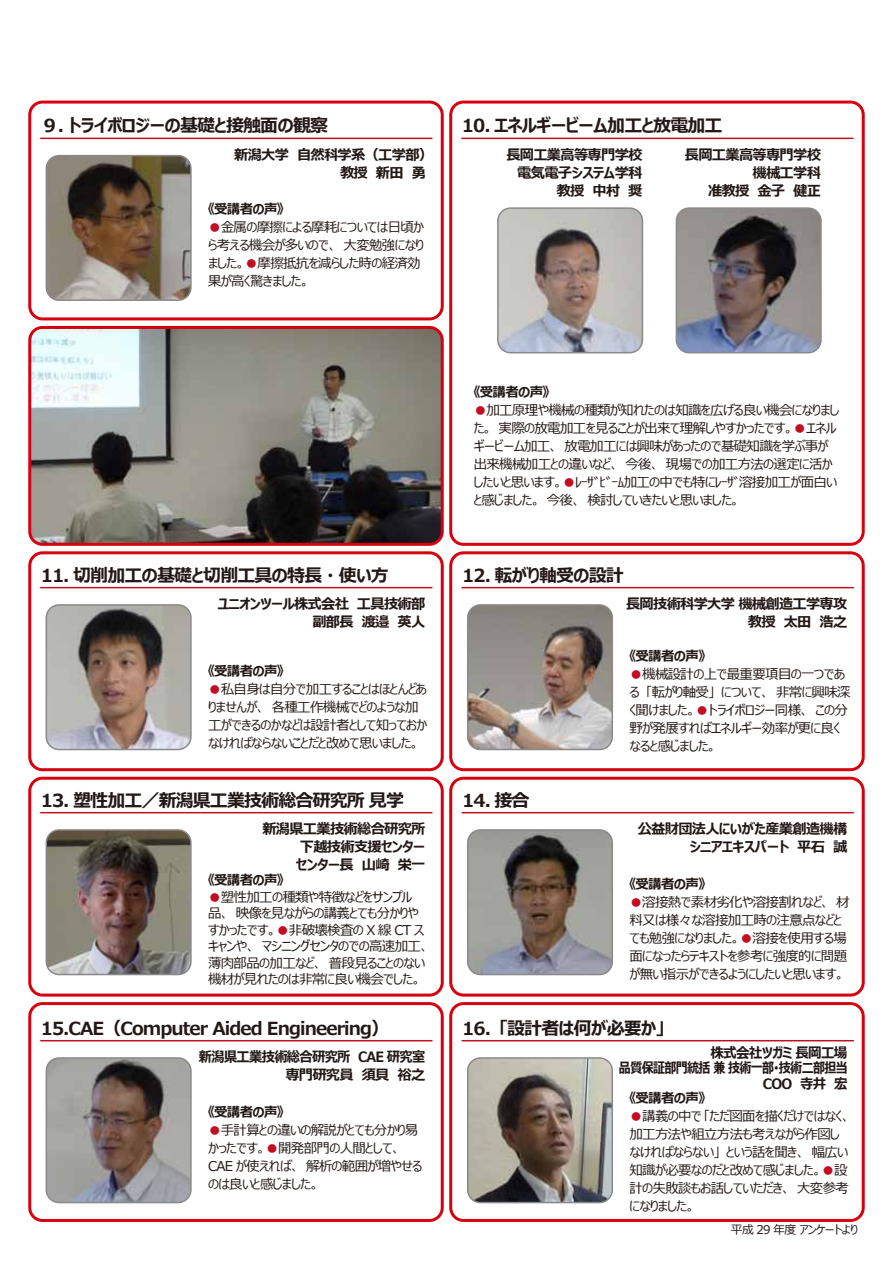
<style>
.page{position:relative;width:893px;height:1263px;background:#fff}
.page>*{position:absolute;margin:0;border:0;box-sizing:border-box;transform-origin:0 0}
.t1{font:700 18px "Meiryo UI";letter-spacing:-.05em;color:#221815}
.t2{font:700 14.25px/18px "Meiryo UI";letter-spacing:-.05em;color:#221815;text-align:right}
.t3{font:700 14.25px/15px "Meiryo UI";letter-spacing:-.05em;color:#221815;text-align:right;scale:.95 1}
.t4{font:700 14.25px/18px "Meiryo UI";letter-spacing:-.05em;color:#221815;text-align:right;scale:.93 1}
.t5{font:13.5px/18px "Meiryo UI";letter-spacing:-.05em;color:#221815}
.t6{font:700 13.5px "Meiryo UI";letter-spacing:-.05em;color:#221815}
.t7{font:12px "Meiryo UI";letter-spacing:-.05em;color:#221815}
.s1{color:#c30d23}
</style>
<div class="page">
<div style="left:28px;top:777px;width:416px;height:219px;border:3px solid #d7000f;border-radius:13px"></div>
<div style="left:28px;top:1002px;width:416px;height:220px;border:3px solid #d7000f;border-radius:13px"></div>
<div style="left:449px;top:777px;width:416px;height:219px;border:3px solid #d7000f;border-radius:13px"></div>
<div style="left:449px;top:1002px;width:416px;height:220px;border:3px solid #d7000f;border-radius:13px"></div>
<div style="left:449px;top:101px;width:416px;height:445px;border:3px solid #d7000f;border-radius:13px"></div>
<div style="left:28px;top:101px;width:416px;height:219px;border:3px solid #d7000f;border-radius:13px"></div>
<div style="left:28px;top:551px;width:416px;height:220px;border:3px solid #d7000f;border-radius:13px"></div>
<img style="left:32px;top:330px;width:408px;height:212px">
<div style="left:28px;top:326px;width:416px;height:220px;border:3px solid #d7000f;border-radius:13px"></div>
<div style="left:449px;top:551px;width:416px;height:220px;border:3px solid #d7000f;border-radius:13px"></div>
<img style="left:46px;top:156px;width:143px;height:144px">
<div style="left:46px;top:155px;width:146px;height:146px;border:2px solid #898989;border-radius:13px"></div>
<hr style="left:41px;top:138px;width:391px;height:1px;background:#c30d23">
<img style="left:498px;top:210px;width:144px;height:143px">
<div style="left:497px;top:207px;width:146px;height:146px;border:2px solid #898989;border-radius:13px"></div>
<img style="left:676px;top:210px;width:143px;height:143px">
<div style="left:676px;top:207px;width:146px;height:146px;border:2px solid #898989;border-radius:13px"></div>
<hr style="left:462px;top:138px;width:391px;height:1px;background:#c30d23">
<hr style="left:41px;top:587px;width:391px;height:1px;background:#c30d23">
<img style="left:46px;top:605px;width:143px;height:144px">
<div style="left:46px;top:604px;width:146px;height:146px;border:2px solid #898989;border-radius:13px"></div>
<hr style="left:462px;top:587px;width:391px;height:1px;background:#c30d23">
<img style="left:468px;top:607px;width:144px;height:142px">
<div style="left:467px;top:604px;width:146px;height:146px;border:2px solid #898989;border-radius:13px"></div>
<hr style="left:41px;top:812px;width:391px;height:1px;background:#c30d23">
<img style="left:46px;top:830px;width:143px;height:144px">
<div style="left:46px;top:829px;width:146px;height:146px;border:2px solid #898989;border-radius:13px"></div>
<hr style="left:462px;top:812px;width:391px;height:1px;background:#c30d23">
<img style="left:468px;top:832px;width:144px;height:142px">
<div style="left:467px;top:829px;width:146px;height:146px;border:2px solid #898989;border-radius:13px"></div>
<hr style="left:41px;top:1040px;width:391px;height:1px;background:#c30d23">
<img style="left:46px;top:1058px;width:143px;height:144px">
<div style="left:46px;top:1057px;width:146px;height:146px;border:2px solid #898989;border-radius:13px"></div>
<hr style="left:462px;top:1040px;width:391px;height:1px;background:#c30d23">
<img style="left:468px;top:1060px;width:144px;height:142px">
<div style="left:467px;top:1057px;width:146px;height:146px;border:2px solid #898989;border-radius:13px"></div>
<h1 class="t1" style="left:41px;top:113px;width:289px">９. トライボロジーの基礎と接触面の観察</h1>
<p class="t2" style="left:340px;top:146px;width:95px;text-align:left;text-indent:-106px">新潟大学　自然科学系（工学部）教授　新田　勇</p>
<p class="t6" style="left:208px;top:200px;width:77px">《受講者の声》</p>
<p class="t5" style="left:208px;top:219px;width:218px"><span class="s1">●</span>金属の摩擦による摩耗については日頃から考える機会が多いので、大変勉強になりました。<span class="s1">●</span>摩擦抵抗を減らした時の経済効果が高く驚きました。</p>
<h1 class="t1" style="left:462px;top:113px;width:262px">10. エネルギービーム加工と放電加工</h1>
<p class="t2" style="left:506px;top:146px;width:138px">長岡工業高等専門学校電気電子システム学科教授　中村　奨</p>
<p class="t2" style="left:685px;top:146px;width:138px">長岡工業高等専門学校機械工学科<br>准教授　金子　健正</p>
<h1 class="t1" style="left:41px;top:562px;width:350px">11. 切削加工の基礎と切削工具の特長・使い方</h1>
<p class="t2" style="left:218px;top:596px;width:209px">ユニオンツール株式会社　工具技術部副部長　渡邉　英人</p>
<p class="t6" style="left:208px;top:662px;width:77px">《受講者の声》</p>
<p class="t5" style="left:208px;top:681px;width:221px"><span class="s1">●</span>私自身は自分で加工することはほとんどありませんが、各種工作機械でどのような加工ができるのかなどは設計者として知っておかなければならないことだと改めて思いました。</p>
<h1 class="t1" style="left:41px;top:787px;width:365px">13. 塑性加工／新潟県工業技術総合研究所 見学</h1>
<p class="t2" style="left:296px;top:821px;width:131px;text-align:justify;text-indent:-34px">新潟県工業技術総合研究所下越技術支援センターセンター長　山崎　栄一</p>
<p class="t6" style="left:208px;top:871px;width:77px">《受講者の声》</p>
<p class="t5" style="left:208px;top:889px;width:223px;line-height:16.5px"><span class="s1">●</span>塑性加工の種類や特徴などをサンプル品、映像を見ながらの講義とても分かりやすかったです。<span class="s1">●</span>非破壊検査の X 線 CT スキャンや、マシニングセンタのでの高速加工、薄肉部品の加工など、普段見ることのない機材が見れたのは非常に良い機会でした。</p>
<h1 class="t1" style="left:41px;top:1015px;width:350px">15.CAE（Computer Aided Engineering）</h1>
<p class="t4" style="left:199px;top:1049px;width:245px">新潟県工業技術総合研究所　CAE 研究室専門研究員　須貝　裕之</p>
<p class="t6" style="left:208px;top:1102px;width:77px">《受講者の声》</p>
<p class="t5" style="left:208px;top:1121px;width:216px"><span class="s1">●</span>手計算との違いの解説がとても分かり易かったです。<span class="s1">●</span>開発部門の人間として、<br>CAE が使えれば、解析の範囲が増やせるのは良いと感じました。</p>
<p class="t6" style="left:474px;top:382px;width:77px">《受講者の声》</p>
<p class="t5" style="left:474px;top:402px;width:367px"><span class="s1">●</span>加工原理や機械の種類が知れたのは知識を広げる良い機会になりました。実際の放電加工を見ることが出来て理解しやすかったです。<span class="s1">●</span>エネルギービーム加工、放電加工には興味があったので基礎知識を学ぶ事が出来機械加工との違いなど、今後、現場での加工方法の選定に活かしたいと思います。<span class="s1">●</span>ﾚｰｻﾞﾋﾞｰﾑ加工の中でも特にﾚｰｻﾞ溶接加工が面白いと感じました。今後、検討していきたいと思いました。</p>
<h1 class="t1" style="left:462px;top:562px;width:163px">12. 転がり軸受の設計</h1>
<h1 class="t1" style="left:462px;top:787px;width:69px">14. 接合</h1>
<p class="t2" style="left:626px;top:596px;width:223px">長岡技術科学大学 機械創造工学専攻教授　太田　浩之</p>
<p class="t6" style="left:629px;top:647px;width:77px">《受講者の声》</p>
<p class="t5" style="left:629px;top:666px;width:223px"><span class="s1">●</span>機械設計の上で最重要項目の一つである「転がり軸受」について、非常に興味深く聞けました。<span class="s1">●</span>トライボロジー同様、この分野が発展すればエネルギー効率が更に良くなると感じました。</p>
<p class="t2" style="left:638px;top:821px;width:211px">公益財団法人にいがた産業創造機構シニアエキスパート　平石　誠</p>
<p class="t6" style="left:629px;top:874px;width:77px">《受講者の声》</p>
<p class="t5" style="left:629px;top:893px;width:222px"><span class="s1">●</span>溶接熱で素材劣化や溶接割れなど、材料又は様々な溶接加工時の注意点などとても勉強になりました。<span class="s1">●</span>溶接を使用する場面になったらテキストを参考に強度的に問題が無い指示ができるようにしたいと思います。</p>
<h1 class="t1" style="left:462px;top:1015px;width:204px">16. 「設計者は何が必要か」</h1>
<p class="t3" style="left:619px;top:1046px;width:242px">株式会社ツガミ 長岡工場<br>品質保証部門統括 兼 技術一部･技術二部担当</p>
<p class="t3" style="left:763px;top:1077px;width:91px">COO　寺井　宏</p>
<p class="t6" style="left:629px;top:1089px;width:77px">《受講者の声》</p>
<p class="t5" style="left:629px;top:1108px;width:223px"><span class="s1">●</span>講義の中で「ただ図面を描くだけではなく、加工方法や組立方法も考えながら作図しなければならない」という話を聞き、幅広い知識が必要なのだと改めて感じました。<span class="s1">●</span>設計の失敗談もお話していただき、大変参考になりました。</p>
<p class="t7" style="left:731px;top:1221px;width:129px">平成 29 年度 アンケートより</p>
</div>
